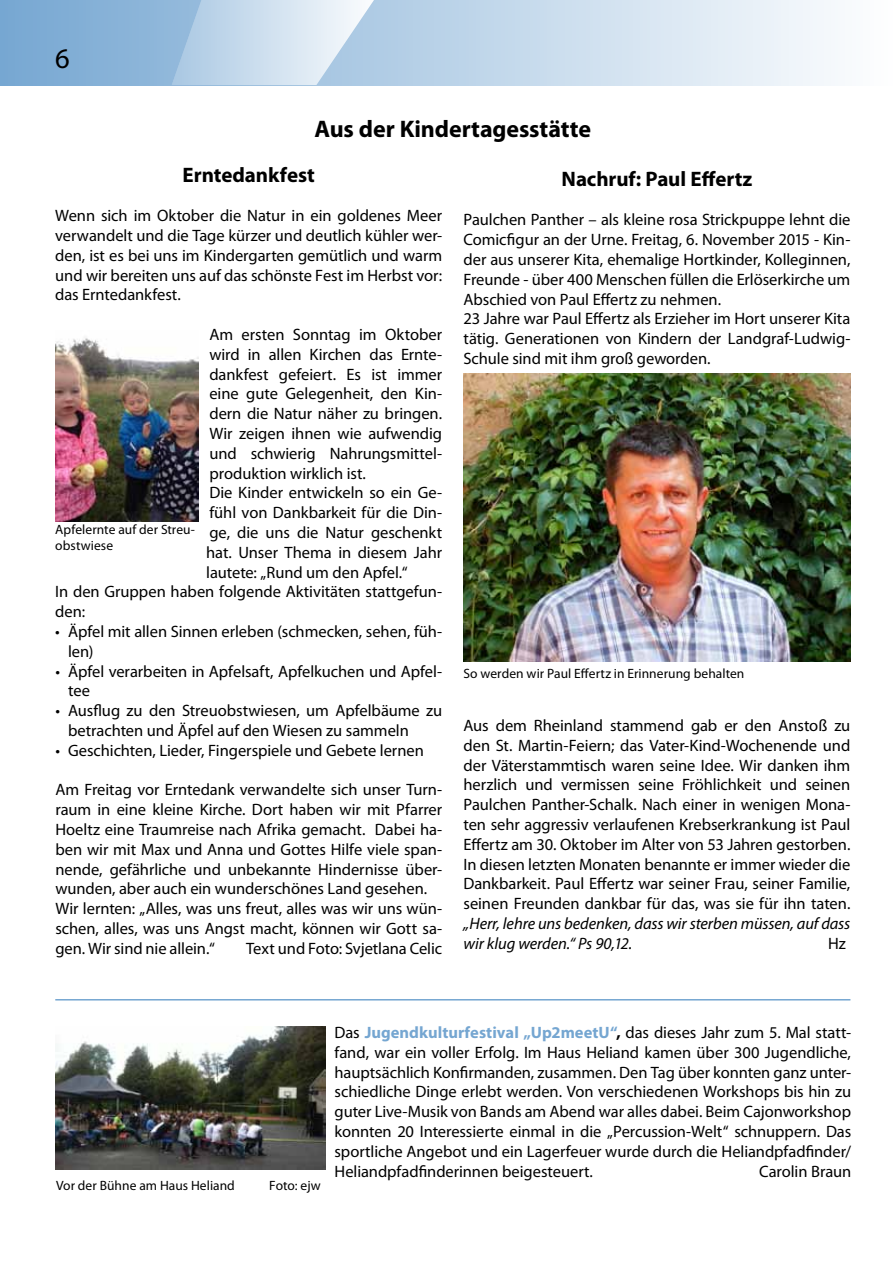
<style>
.page{position:relative;width:893px;height:1263px;background:#fff}
.page>*{position:absolute;margin:0;border:0;box-sizing:border-box;transform-origin:0 0}
.t1{font:28.5px "Myriad Pro";color:#000}
.t2{font:700 24px "Myriad Pro";letter-spacing:-.005em;color:#000}
.t3{font:700 21px "Myriad Pro";letter-spacing:-.005em;color:#000}
.t4{font:16.5px/19.8px "Myriad Pro";letter-spacing:-.005em;color:#000}
.t5{font:italic 16.5px/19.8px "Myriad Pro";letter-spacing:-.005em;color:#000}
.t6{font:13.5px/16.2px "Myriad Pro";letter-spacing:.005em;color:#000}
.s1{font-weight:700;color:#75a6d1}
.s2{font-weight:700}
</style>
<div class="page">
<svg style="left:0;top:0;width:831px;height:85px"></svg>
<svg style="left:172px;top:0;width:208px;height:85px"></svg>
<img style="left:55px;top:338px;width:144px;height:184px">
<img style="left:463px;top:374px;width:387px;height:288px">
<hr style="left:55px;top:999px;width:795px;height:1px;background:#75a6d1">
<img style="left:55px;top:1026px;width:271px;height:143px">
<h1 class="t1" style="left:55px;top:41px;width:16px">6</h1>
<h2 class="t2" style="left:314px;top:113px;width:278px">Aus der Kindertagesstätte</h2>
<p class="t3" style="left:183px;top:161px;width:134px">Erntedankfest</p>
<p class="t4" style="left:55px;top:205px;width:388px;text-align:justify">Wenn sich im Oktober die Natur in ein goldenes Meer verwandelt und die Tage kürzer und deutlich kühler wer&shy;den, ist es bei uns im Kindergarten gemütlich und warm und wir bereiten uns auf das schönste Fest im Herbst vor: das Erntedankfest.</p>
<p class="t4" style="left:209px;top:324px;width:234px">Am ersten Sonntag im Oktober</p>
<p class="t4" style="left:209px;top:344px;width:234px">wird in allen Kirchen das Ernte-</p>
<p class="t4" style="left:209px;top:364px;width:234px">dankfest gefeiert. Es ist immer</p>
<p class="t4" style="left:209px;top:384px;width:234px">eine gute Gelegenheit, den Kin-</p>
<p class="t4" style="left:209px;top:403px;width:234px">dern die Natur näher zu bringen.</p>
<p class="t4" style="left:209px;top:423px;width:234px">Wir zeigen ihnen wie aufwendig</p>
<p class="t4" style="left:209px;top:443px;width:234px">und schwierig Nahrungsmittel-</p>
<p class="t4" style="left:209px;top:463px;width:158px">produktion wirklich ist.</p>
<p class="t4" style="left:209px;top:483px;width:234px">Die Kinder entwickeln so ein Ge-</p>
<p class="t4" style="left:209px;top:502px;width:234px">fühl von Dankbarkeit für die Din-</p>
<p class="t4" style="left:209px;top:522px;width:234px">ge, die uns die Natur geschenkt</p>
<p class="t4" style="left:206px;top:542px;width:237px">hat. Unser Thema in diesem Jahr</p>
<p class="t4" style="left:206px;top:562px;width:203px">lautete: „Rund um den Apfel.“</p>
<p class="t4" style="left:55px;top:582px;width:388px">In den Gruppen haben folgende Aktivitäten stattgefun-</p>
<p class="t4" style="left:55px;top:601px;width:31px">den:</p>
<p class="t4" style="left:68px;top:621px;width:376px;text-indent:-13px">• Äpfel mit allen Sinnen erleben (schmecken, sehen, füh&shy;len)</p>
<p class="t4" style="left:68px;top:661px;width:376px;text-indent:-13px">• Äpfel verarbeiten in Apfelsaft, Apfelkuchen und Apfel&shy;tee</p>
<p class="t4" style="left:68px;top:700px;width:376px;text-indent:-13px">• Ausflug zu den Streuobstwiesen, um Apfelbäume zu betrachten und Äpfel auf den Wiesen zu sammeln</p>
<p class="t4" style="left:55px;top:740px;width:370px">• Geschichten, Lieder, Fingerspiele und Gebete lernen</p>
<p class="t4" style="left:55px;top:780px;width:388px">Am Freitag vor Erntedank verwandelte sich unser Turn&shy;raum in eine kleine Kirche. Dort haben wir mit Pfarrer Hoeltz eine Traumreise nach Afrika gemacht. Dabei ha&shy;ben wir mit Max und Anna und Gottes Hilfe viele span&shy;nende, gefährliche und unbekannte Hindernisse über&shy;wunden, aber auch ein wunderschönes Land gesehen.<br>Wir lernten: „Alles, was uns freut, alles was wir uns wün&shy;schen, alles, was uns Angst macht, können wir Gott sa&shy;gen. Wir sind nie allein.“</p>
<p class="t6" style="left:55px;top:521px;width:141px">Apfelernte auf der Streu&shy;obstwiese</p>
<p class="t4" style="left:246px;top:938px;width:198px">Text und Foto: Svjetlana Celic</p>
<p class="t3" style="left:561px;top:165px;width:192px">Nachruf: Paul Effertz</p>
<p class="t4" style="left:463px;top:210px;width:388px">Paulchen Panther – als kleine rosa Strickpuppe lehnt die Comicfigur an der Urne. Freitag, 6. November 2015 - Kin&shy;der aus unserer Kita, ehemalige Hortkinder, Kolleginnen, Freunde - über 400 Menschen füllen die Erlöserkirche um Abschied von Paul Effertz zu nehmen.<br>23 Jahre war Paul Effertz als Erzieher im Hort unserer Kita tätig. Generationen von Kindern der Landgraf-Ludwig-Schule sind mit ihm groß geworden.</p>
<p class="t6" style="left:463px;top:665px;width:282px">So werden wir Paul Effertz in Erinnerung behalten</p>
<p class="t4" style="left:463px;top:715px;width:388px;text-align:justify">Aus dem Rheinland stammend gab er den Anstoß zu den St. Martin-Feiern; das Vater-Kind-Wochenende und der Väterstammtisch waren seine Idee. Wir danken ihm herzlich und vermissen seine Fröhlichkeit und seinen Paulchen Panther-Schalk. Nach einer in wenigen Mona&shy;ten sehr aggressiv verlaufenen Krebserkrankung ist Paul Effertz am 30. Oktober im Alter von 53 Jahren gestorben.<br>In diesen letzten Monaten benannte er immer wieder die Dankbarkeit. Paul Effertz war seiner Frau, seiner Familie, seinen Freunden dankbar für das, was sie für ihn taten.</p>
<p class="t5" style="left:463px;top:913px;width:388px">„Herr, lehre uns bedenken, dass wir sterben müssen, auf dass wir klug werden.“ Ps 90,12.</p>
<p class="t4" style="left:828px;top:933px;width:19px">Hz</p>
<p class="t6" style="left:56px;top:1177px;width:180px">Vor der Bühne am Haus Heliand</p>
<p class="t6" style="left:269px;top:1177px;width:53px">Foto: ejw</p>
<p class="t4" style="left:335px;top:1022px;width:518px;text-align:justify">Das <span class="s1">Jugendkulturfestival „Up2meetU“</span><span class="s2">,</span> das dieses Jahr zum 5. Mal statt&shy;fand, war ein voller Erfolg. Im Haus Heliand kamen über 300 Jugendliche, hauptsächlich Konfirmanden, zusammen. Den Tag über konnten ganz unter&shy;schiedliche Dinge erlebt werden. Von verschiedenen Workshops bis hin zu guter Live-Musik von Bands am Abend war alles dabei. Beim Cajonworkshop konnten 20 Interessierte einmal in die „Percussion-Welt“ schnuppern. Das sportliche Angebot und ein Lagerfeuer wurde durch die Heliandpfadfinder/ Heliandpfadfinderinnen beigesteuert.</p>
<p class="t4" style="left:759px;top:1161px;width:94px">Carolin Braun</p>
</div>
